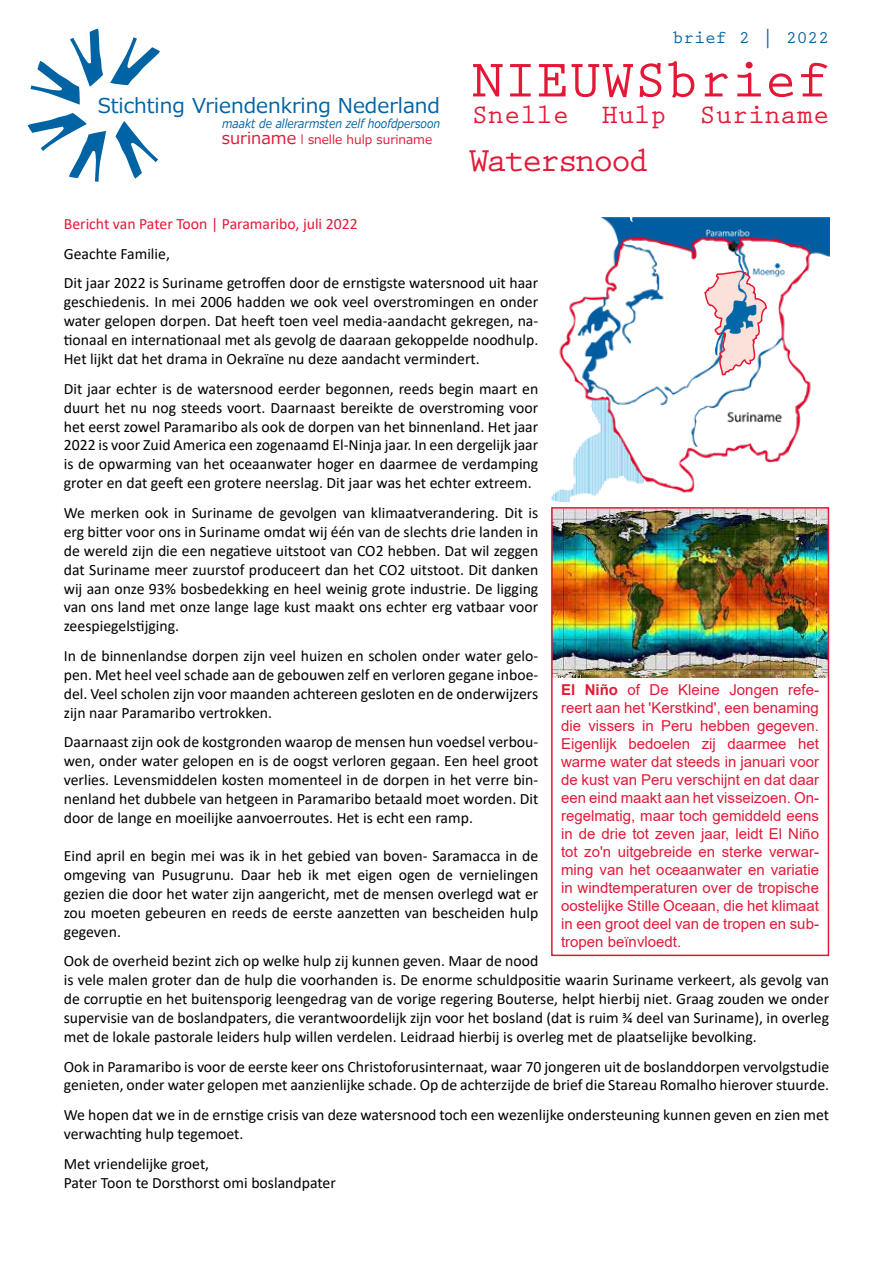
<style>
.page{position:relative;width:893px;height:1263px;background:#fff}
.page>*{position:absolute;margin:0;border:0;box-sizing:border-box;transform-origin:0 0}
.t1{font:700 54px "Prestige Elite Std";color:#e31837}
.t2{font:700 34.5px "Prestige Elite Std";letter-spacing:-.085em;color:#e31837}
.t3{font:700 27px "Prestige Elite Std";color:#e31837}
.t4{font:20.4px "Meiryo UI";color:#0063a3}
.t5{font:700 18px "Prestige Elite Std";color:#0063a3}
.t6{font:16.35px "Meiryo UI";color:#e31837}
.t7{font:15.75px/18.9px "Calibri";color:#000;text-align:justify}
.t8{font:15.75px "Calibri";color:#e31837}
.t9{font:15px/18px "Arial";color:#e31837;text-align:justify}
.t10{font:italic 12.3px/16.5px "Meiryo UI";color:#0063a3;scale:.89 1}
.s1{font-style:normal;font-size:9.9px;color:#e31837}
.s2{font-style:normal;color:#e31837}
.s3{font-weight:700}
</style>
<div class="page">
<img style="left:551px;top:217px;width:278px;height:284px">
<svg style="left:661px;top:261px;width:11px;height:12px"></svg>
<svg style="left:630px;top:217px;width:6px;height:5px"></svg>
<svg style="left:703px;top:247px;width:65px;height:129px"></svg>
<img style="left:554px;top:510px;width:272px;height:168px">
<div style="left:551px;top:507px;width:278px;height:449px;border:2px solid #e31837"></div>
<p class="t4" style="left:98px;top:92px;width:344px">Stichting Vriendenkring Nederland</p>
<p class="t6" style="left:222px;top:127px;width:76px">suriname</p>
<p class="t10" style="left:299px;top:116px;width:160px;text-indent:-77px">maakt de allerarmsten zelf hoofdpersoon <span class="s1">|</span> <span class="s2">snelle hulp suriname</span></p>
<p class="t5" style="left:673px;top:28px;width:158px">brief 2 | 2022</p>
<h1 class="t1" style="left:472px;top:51px;width:359px">NIEUWSbrief</h1>
<h3 class="t3" style="left:472px;top:101px;width:359px">Snelle Hulp Suriname</h3>
<h2 class="t2" style="left:469px;top:142px;width:182px">Watersnood</h2>
<p class="t8" style="left:64px;top:213px;width:295px">Bericht van Pater Toon | Paramaribo, juli 2022</p>
<p class="t7" style="left:64px;top:238px;width:476px;line-height:29.7px">Geachte Familie,<br>Dit jaar 2022 is Suriname getroffen door de ernstigste watersnood uit haar</p>
<p class="t7" style="left:64px;top:292px;width:476px">geschiedenis. In mei 2006 hadden we ook veel overstromingen en onder water gelopen dorpen. Dat heeft toen veel media-aandacht gekregen, na&shy;tionaal en internationaal met als gevolg de daaraan gekoppelde noodhulp.<br>Het lijkt dat het drama in Oekraïne nu deze aandacht vermindert.</p>
<p class="t7" style="left:64px;top:379px;width:476px">Dit jaar echter is de watersnood eerder begonnen, reeds begin maart en duurt het nu nog steeds voort. Daarnaast bereikte de overstroming voor het eerst zowel Paramaribo als ook de dorpen van het binnenland. Het jaar 2022 is voor Zuid America een zogenaamd El-Ninja jaar. In een dergelijk jaar is de opwarming van het oceaanwater hoger en daarmee de verdamping groter en dat geeft een grotere neerslag. Dit jaar was het echter extreem.</p>
<p class="t7" style="left:64px;top:503px;width:476px">We merken ook in Suriname de gevolgen van klimaatverandering. Dit is erg bitter voor ons in Suriname omdat wij één van de slechts drie landen in de wereld zijn die een negatieve uitstoot van CO2 hebben. Dat wil zeggen dat Suriname meer zuurstof produceert dan het CO2 uitstoot. Dit danken wij aan onze 93% bosbedekking en heel weinig grote industrie. De ligging van ons land met onze lange lage kust maakt ons echter erg vatbaar voor zeespiegelstijging.</p>
<p class="t7" style="left:64px;top:646px;width:476px">In de binnenlandse dorpen zijn veel huizen en scholen onder water gelo&shy;pen. Met heel veel schade aan de gebouwen zelf en verloren gegane inboe&shy;del. Veel scholen zijn voor maanden achtereen gesloten en de onderwijzers zijn naar Paramaribo vertrokken.</p>
<p class="t7" style="left:64px;top:732px;width:476px">Daarnaast zijn ook de kostgronden waarop de mensen hun voedsel verbou&shy;wen, onder water gelopen en is de oogst verloren gegaan. Een heel groot verlies. Levensmiddelen kosten momenteel in de dorpen in het verre bin&shy;nenland het dubbele van hetgeen in Paramaribo betaald moet worden. Dit door de lange en moeilijke aanvoerroutes. Het is echt een ramp.</p>
<p class="t7" style="left:64px;top:846px;width:476px">Eind april en begin mei was ik in het gebied van boven- Saramacca in de omgeving van Pusugrunu. Daar heb ik met eigen ogen de vernielingen gezien die door het water zijn aangericht, met de mensen overlegd wat er zou moeten gebeuren en reeds de eerste aanzetten van bescheiden hulp gegeven.</p>
<p class="t7" style="left:64px;top:951px;width:767px;text-align:left">Ook de overheid bezint zich op welke hulp zij kunnen geven. Maar de nood<br>is vele malen groter dan de hulp die voorhanden is. De enorme schuldpositie waarin Suriname verkeert, als gevolg van de corruptie en het buitensporig leengedrag van de vorige regering Bouterse, helpt hierbij niet. Graag zouden we onder supervisie van de boslandpaters, die verantwoordelijk zijn voor het bosland (dat is ruim ¾ deel van Suriname), in overleg met de lokale pastorale leiders hulp willen verdelen. Leidraad hierbij is overleg met de plaatselijke bevolking.</p>
<p class="t7" style="left:64px;top:1056px;width:767px">Ook in Paramaribo is voor de eerste keer ons Christoforusinternaat, waar 70 jongeren uit de boslanddorpen vervolgstudie genieten, onder water gelopen met aanzienlijke schade. Op de achterzijde de brief die Stareau Romalho hierover stuurde.</p>
<p class="t7" style="left:64px;top:1105px;width:767px">We hopen dat we in de ernstige crisis van deze watersnood toch een wezenlijke ondersteuning kunnen geven en zien met verwachting hulp tegemoet.</p>
<p class="t7" style="left:64px;top:1154px;width:274px">Met vriendelijke groet,<br>Pater Toon te Dorsthorst omi boslandpater</p>
<p class="t9" style="left:561px;top:680px;width:259px"><span class="s3">El Niño</span> of De Kleine Jongen refe&shy;reert aan het 'Kerstkind', een benaming die vissers in Peru hebben gegeven.<br>Eigenlijk bedoelen zij daarmee het warme water dat steeds in januari voor de kust van Peru verschijnt en dat daar een eind maakt aan het visseizoen. On&shy;regelmatig, maar toch gemiddeld eens in de drie tot zeven jaar, leidt El Niño tot zo'n uitgebreide en sterke verwar&shy;ming van het oceaanwater en variatie in windtemperaturen over de tropische oostelijke Stille Oceaan, die het klimaat in een groot deel van de tropen en sub&shy;tropen beïnvloedt.</p>
</div>
